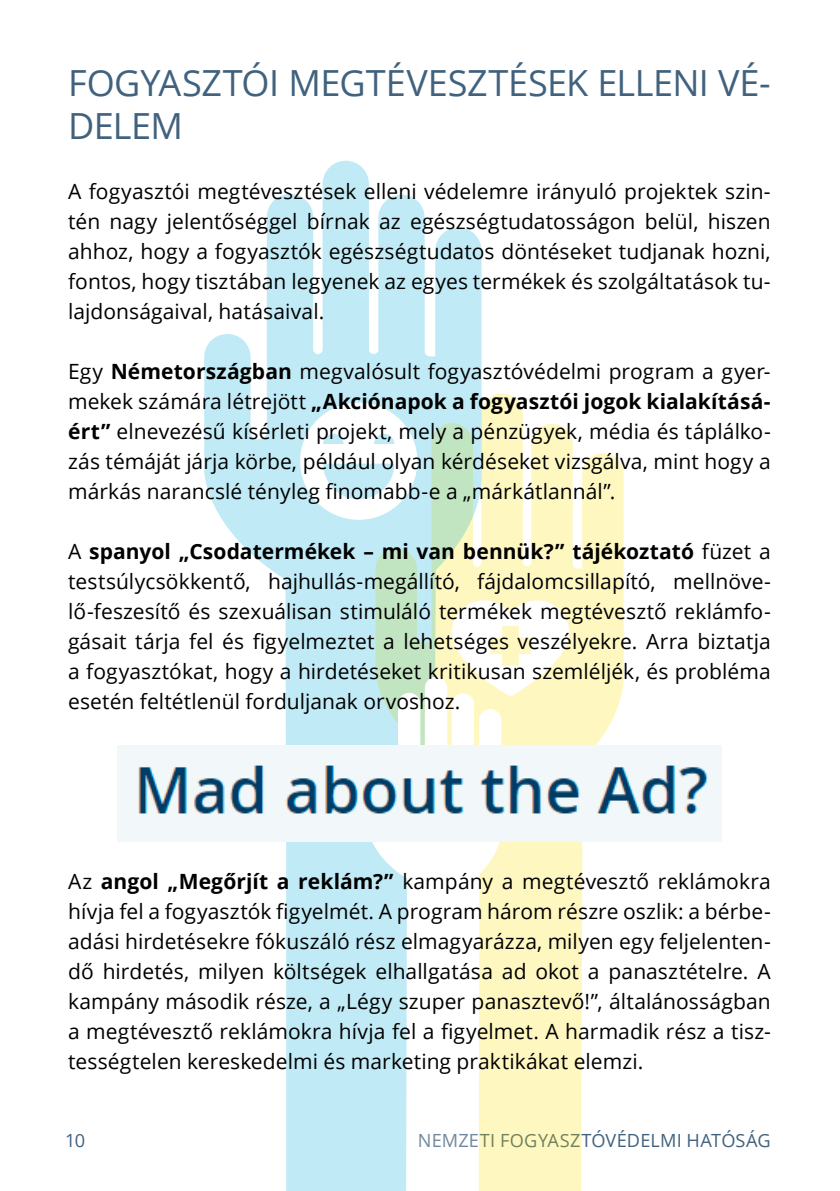
<style>
.page{position:relative;width:840px;height:1191px;background:#fff}
.page>*{position:absolute;margin:0;border:0;box-sizing:border-box;transform-origin:0 0}
.t1{font:36px/43.2px "Open Sans";letter-spacing:-.01em;color:#41627e}
.t2{font:21px/30px "Open Sans";letter-spacing:.005em;color:#000;text-align:justify}
.t3{font:18.2px "Open Sans";letter-spacing:.01em;color:#41627e}
.s1{font-weight:700}
</style>
<div class="page">
<svg style="left:204px;top:161px;width:277px;height:1030px;fill:#c0eaf6"></svg>
<svg style="left:300px;top:402px;width:75px;height:118px"></svg>
<svg style="left:375px;top:393px;width:248px;height:798px;fill:#fff7c0"></svg>
<svg style="left:367px;top:677px;width:134px;height:514px"></svg>
<svg style="left:451px;top:600px;width:118px;height:96px"></svg>
<img style="left:117px;top:746px;width:604px;height:96px">
<h1 class="t1" style="left:68px;top:60px;width:703px">FOGYASZTÓI MEGTÉVESZTÉSEK ELLENI VÉ-<br>DELEM</h1>
<p class="t2" style="left:68px;top:176px;width:703px">A fogyasztói megtévesztések elleni védelemre irányuló projektek szin&shy;tén nagy jelentőséggel bírnak az egészségtudatosságon belül, hiszen ahhoz, hogy a fogyasztók egészségtudatos döntéseket tudjanak hozni, fontos, hogy tisztában legyenek az egyes termékek és szolgáltatások tu&shy;lajdonságaival, hatásaival.</p>
<p class="t2" style="left:68px;top:356px;width:703px">Egy <span class="s1">Németországban</span> megvalósult fogyasztóvédelmi program a gyer&shy;mekek számára létrejött <span class="s1">„Akciónapok a fogyasztói jogok kialakításá&shy;ért”</span> elnevezésű kísérleti projekt, mely a pénzügyek, média és táplálko&shy;zás témáját járja körbe, például olyan kérdéseket vizsgálva, mint hogy a márkás narancslé tényleg finomabb-e a „márkátlannál”.</p>
<p class="t2" style="left:68px;top:536px;width:703px">A <span class="s1">spanyol „Csodatermékek – mi van bennük?” tájékoztató</span> füzet a testsúlycsökkentő, hajhullás-megállító, fájdalomcsillapító, mellnöve&shy;lő-feszesítő és szexuálisan stimuláló termékek megtévesztő reklámfo&shy;gásait tárja fel és figyelmeztet a lehetséges veszélyekre. Arra biztatja a fogyasztókat, hogy a hirdetéseket kritikusan szemléljék, és probléma esetén feltétlenül forduljanak orvoshoz.</p>
<p class="t2" style="left:68px;top:866px;width:703px">Az <span class="s1">angol „Megőrjít a reklám?”</span> kampány a megtévesztő reklámokra hívja fel a fogyasztók figyelmét. A program három részre oszlik: a bérbe&shy;adási hirdetésekre fókuszáló rész elmagyarázza, milyen egy feljelenten&shy;dő hirdetés, milyen költségek elhallgatása ad okot a panasztételre. A kampány második része, a „Légy szuper panasztevő!”, általánosságban a megtévesztő reklámokra hívja fel a figyelmet. A harmadik rész a tisz&shy;tességtelen kereskedelmi és marketing praktikákat elemzi.</p>
<p class="t3" style="left:65px;top:1128px;width:22px">10</p>
<p class="t3" style="left:417px;top:1128px;width:354px">Nemzeti fogyasztóvédelmi hatóság</p>
</div>
